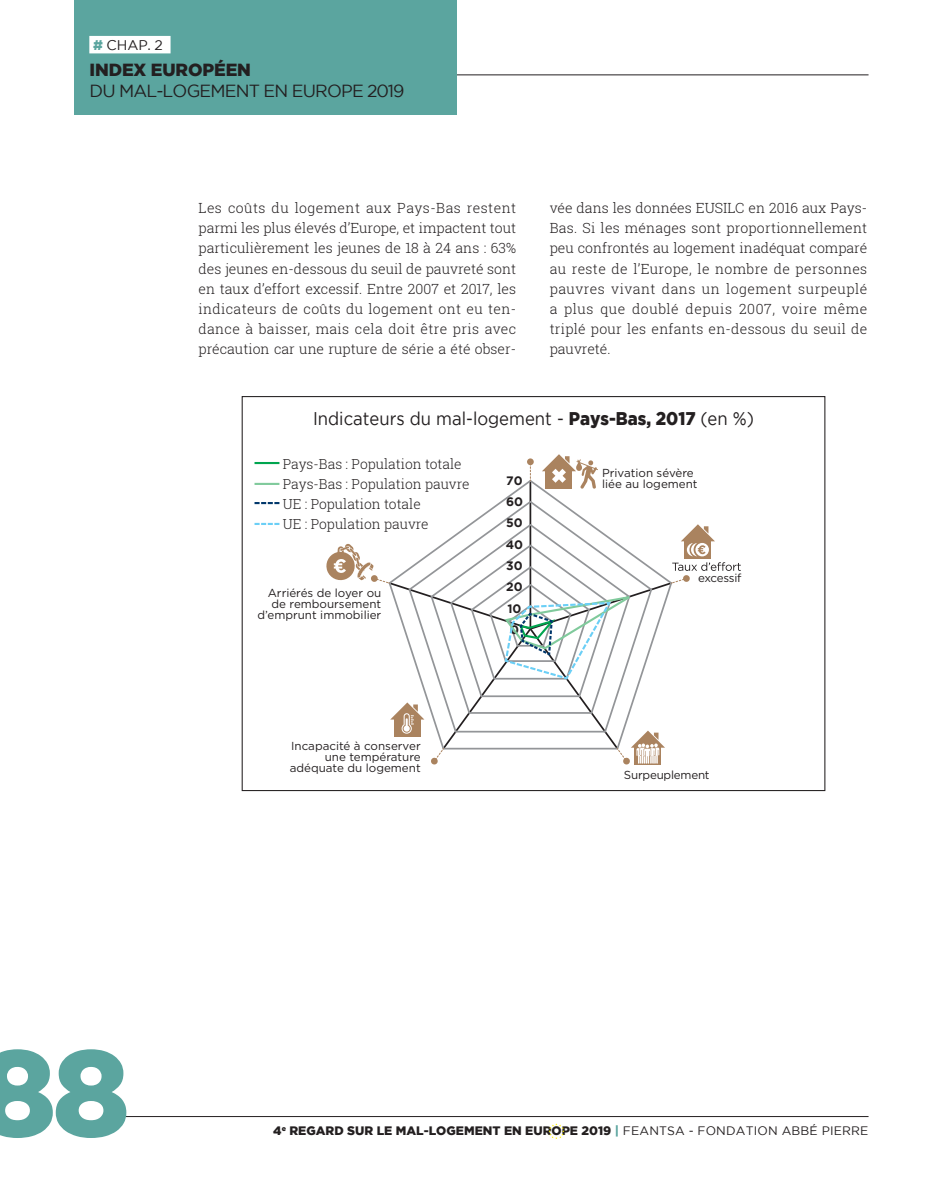
<style>
.page{position:relative;width:943px;height:1191px;background:#fff}
.page>*{position:absolute;margin:0;border:0;box-sizing:border-box;transform-origin:0 0}
.t1{font:900 122.5px "Gotham";color:#5ba59f}
.t2{font:18.38px "Gotham";color:#231f20;scale:.91 1}
.t3{font:17.5px "Gotham";letter-spacing:-.045em;color:#231f20}
.t4{font:900 17.5px "Gotham";letter-spacing:-.005em;color:#231f20}
.t5{font:300 14px/20.1px "Roboto Slab";letter-spacing:.015em;color:#231f20;text-align:justify}
.t6{font:14px "Gotham";color:#231f20}
.t7{font:300 13.83px "Roboto Slab";color:#231f20}
.t8{font:900 12.25px "Gotham";color:#231f20}
.t9{font:700 12.25px/21.3px "Gotham";color:#231f20;text-align:center}
.t10{font:11.55px/11px "Gotham";color:#231f20;text-align:right}
.t11{font:11.55px "Gotham";letter-spacing:-.02em;color:#231f20}
.t12{font:11.55px "Gotham";letter-spacing:-.03em;color:#231f20}
.s1{font-weight:900;color:#5ba59f}
.s2{font-weight:900}
.s3{color:#5ba59f}
.s4{font-weight:400}
</style>
<div class="page">
<hr style="left:109px;top:1116px;width:759px;height:1px;background:#231f20">
<svg style="left:548px;top:1123px;width:16px;height:16px"></svg>
<hr style="left:319px;top:74px;width:549px;height:1px;background:#231f20">
<div style="left:74px;top:0;width:382px;height:114px;background:#5ba59f"></div>
<div style="left:89px;top:36px;width:81px;height:17px;background:#fff"></div>
<svg style="left:472px;top:499px;width:117px;height:23px"></svg>
<svg style="left:530px;top:465px;width:1px;height:16px"></svg>
<div style="left:527px;top:458px;width:7px;height:7px;background:#aa835f;border-radius:50%"></div>
<svg style="left:542px;top:454px;width:56px;height:35px"></svg>
<hr style="left:254px;top:462px;width:25px;height:2px;background:#00a54f">
<svg style="left:254px;top:502px;width:25px;height:2px"></svg>
<hr style="left:254px;top:483px;width:25px;height:2px;background:#80ca9c">
<svg style="left:254px;top:523px;width:25px;height:2px"></svg>
<svg style="left:326px;top:522px;width:414px;height:243px"></svg>
<p class="t6" style="left:93px;top:37px;width:71px"><span class="s1">#</span> CHAP. 2</p>
<p class="t4" style="left:89px;top:60px;width:163px">INDEX EUROPÉEN</p>
<p class="t3" style="left:89px;top:81px;width:316px">DU MAL-LOGEMENT EN EUROPE 2019</p>
<p class="t5" style="left:198px;top:198px;width:319px">Les coûts du logement aux Pays-Bas restent parmi les plus élevés d’Europe, et impactent tout particulièrement les jeunes de 18 à 24 ans : 63% des jeunes en-dessous du seuil de pauvreté sont en taux d’effort excessif. Entre 2007 et 2017, les indicateurs de coûts du logement ont eu ten&shy;dance à baisser, mais cela doit être pris avec précaution car une rupture de série a été obser-</p>
<p class="t5" style="left:549px;top:198px;width:319px">vée dans les données EUSILC en 2016 aux Pays-Bas. Si les ménages sont proportionnellement peu confrontés au logement inadéquat comparé au reste de l’Europe, le nombre de personnes pauvres vivant dans un logement surpeuplé a plus que doublé depuis 2007, voire même triplé pour les enfants en-dessous du seuil de pauvreté.</p>
<h2 class="t2" style="left:313px;top:408px;width:486px">Indicateurs du mal-logement - <span class="s2">Pays-Bas, 2017</span> (en %)</h2>
<p class="t7" style="left:283px;top:454px;width:180px">Pays-Bas : Population totale</p>
<p class="t7" style="left:283px;top:494px;width:139px">UE : Population totale</p>
<p class="t9" style="left:506px;top:469px;width:19px">70<br>60<br>50<br>40<br>30<br>20<br>10<br>0</p>
<p class="t10" style="left:602px;top:467px;width:97px;text-align:left">Privation sévère liée au logement</p>
<p class="t7" style="left:283px;top:474px;width:188px">Pays-Bas : Population pauvre</p>
<p class="t7" style="left:283px;top:514px;width:147px">UE : Population pauvre</p>
<p class="t12" style="left:698px;top:571px;width:45px">excessif</p>
<p class="t10" style="left:257px;top:587px;width:125px">Arriérés de loyer ou de remboursement d’emprunt immobilier</p>
<h1 class="t1" style="left:-21px;top:1022px;width:152px">88</h1>
<p class="t10" style="left:290px;top:740px;width:132px">Incapacité à conserver une température adéquate du logement</p>
<p class="t11" style="left:624px;top:768px;width:87px">Surpeuplement</p>
<p class="t8" style="left:273px;top:1124px;width:596px">4<sup>e</sup> REGARD SUR LE MAL-LOGEMENT EN EUROPE 2019 <span class="s3">|</span> <span class="s4">FEANTSA - FONDATION ABBÉ PIERRE</span></p>
</div>
